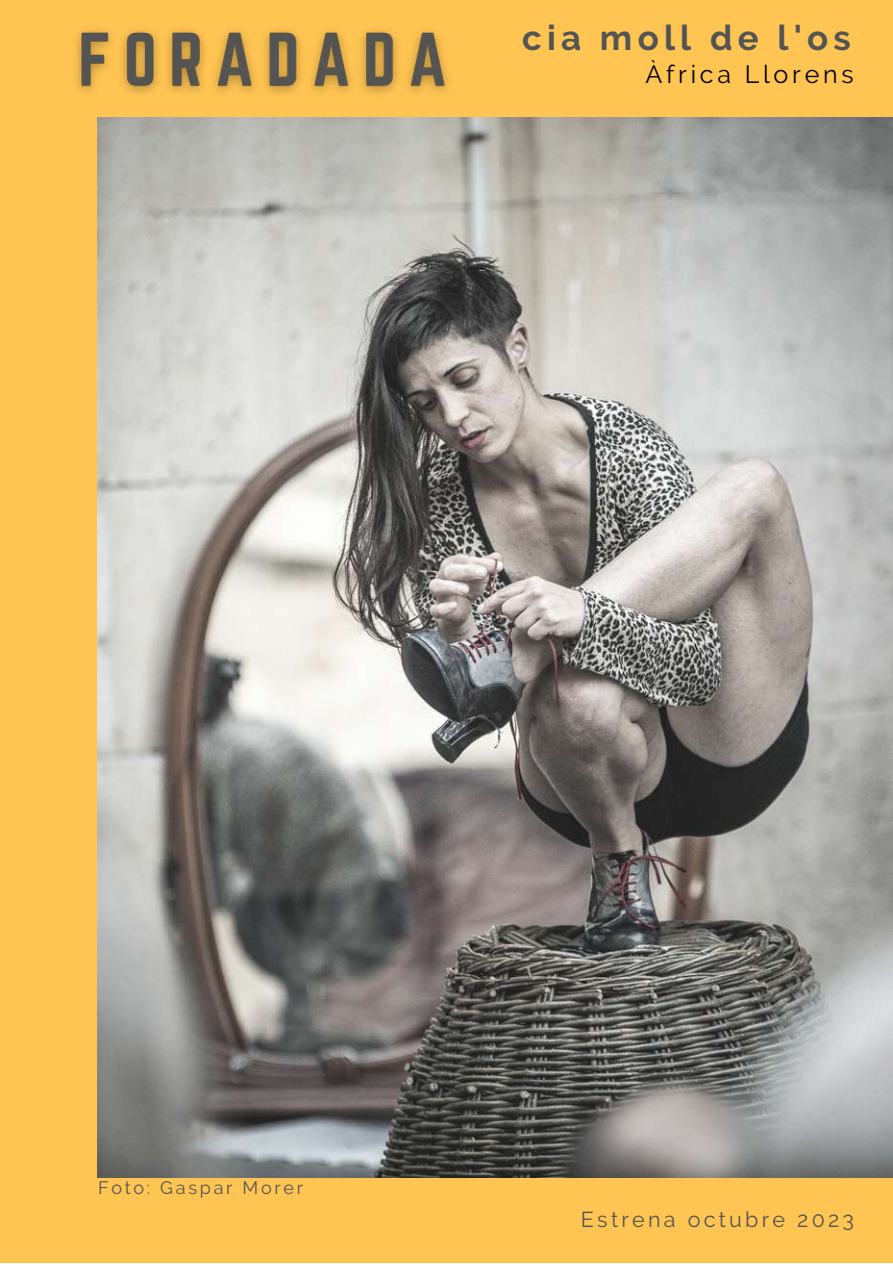
<style>
.page{position:relative;width:893px;height:1264px;background:#fff}
.page>*{position:absolute;margin:0;border:0;box-sizing:border-box;transform-origin:0 0}
.t1{font:700 34.8px "Raleway";letter-spacing:.15em;color:#545454}
.t2{font:24.9px "Raleway";letter-spacing:.15em;color:#000}
.t3{font:21.6px "Raleway";letter-spacing:.15em;color:#545454}
.t4{font:18px "Raleway";letter-spacing:.15em;color:#545454}
</style>
<div class="page">
<div style="left:0;top:0;width:892px;height:1262px;background:#ffc553"></div>
<img style="left:98px;top:118px;width:794px;height:1058px">
<img style="left:76px;top:29px;width:372px;height:65px">
<h1 class="t1" style="left:522px;top:17px;width:330px">cia moll de l'os</h1>
<p class="t2" style="left:645px;top:59px;width:209px">Àfrica Llorens</p>
<p class="t4" style="left:98px;top:1177px;width:206px">Foto: Gaspar Morer</p>
<p class="t3" style="left:581px;top:1207px;width:275px">Estrena octubre 2023</p>
</div>
